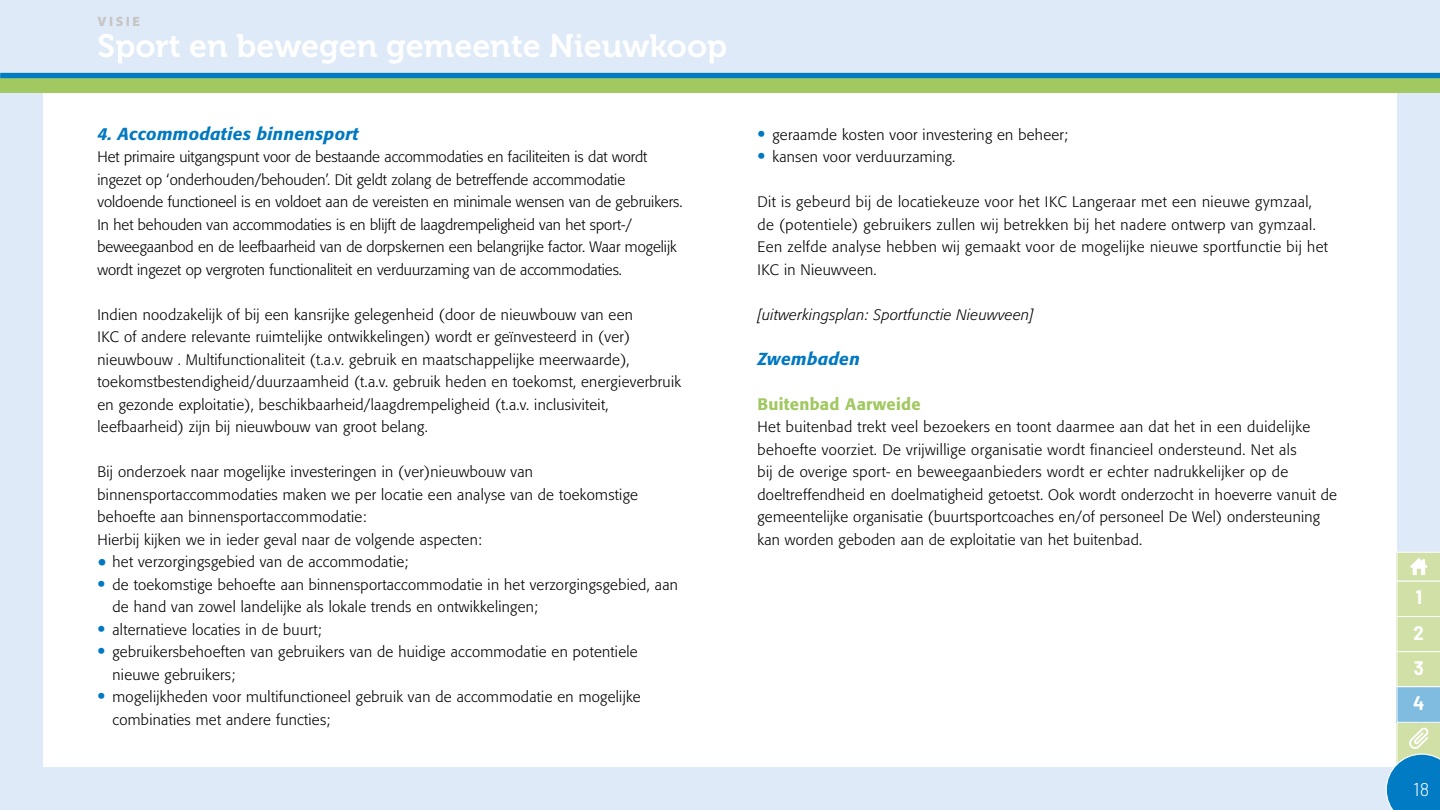
<style>
.page{position:relative;width:1440px;height:810px;background:#fff}
.page>*{position:absolute;margin:0;border:0;box-sizing:border-box;transform-origin:0 0}
.t1{font:32.25px "Museo 700";color:#fff}
.t2{font:700 19.05px "Barlow";color:#fff}
.t3{font:300 18.52px "Barlow";color:#fff}
.t4{font:italic 500 17.25px "Formata";letter-spacing:.02em;color:#0078c2}
.t5{font:500 16.5px "Formata";letter-spacing:.02em;color:#a1c861}
.t6{font:300 15px/22.5px "Formata";letter-spacing:.02em;color:#000}
.t7{font:300 15px/22.5px "Formata";color:#000}
.t8{font:italic 300 15px "Formata";letter-spacing:.02em;color:#000}
.t9{font:900 13.58px "Myriad Pro";letter-spacing:.18em;color:#c6c6c6}
.s1{font-size:27.75px;color:#0078c2}
.s2{font-weight:400;font-style:italic;font-size:23.25px;color:#0078c2}
</style>
<div class="page">
<div style="left:0;top:0;width:1440px;height:76px;background:#dfeaf8"></div>
<div style="left:0;top:767px;width:1426px;height:43px;background:#dfeaf8"></div>
<div style="left:0;top:93px;width:43px;height:693px;background:#dfeaf8"></div>
<div style="left:1397px;top:93px;width:43px;height:693px;background:#dfeaf8"></div>
<div style="left:0;top:76px;width:1440px;height:17px;background:#a1c861"></div>
<div style="left:0;top:73px;width:1440px;height:5px;background:#007bc4"></div>
<svg style="left:1386px;top:552px;width:54px;height:258px"></svg>
<p class="t9" style="left:98px;top:14px;width:44px">VISIE</p>
<h1 class="t1" style="left:98px;top:27px;width:631px">Sport en bewegen gemeente Nieuwkoop</h1>
<p class="t4" style="left:98px;top:123px;width:263px">4. Accommodaties binnensport</p>
<p class="t7" style="left:98px;top:146px;width:587px">Het primaire uitgangspunt voor de bestaande accommodaties en faciliteiten is dat wordt ingezet op ‘onderhouden/behouden’. Dit geldt zolang de betreffende accommodatie voldoende functioneel is en voldoet aan de vereisten en minimale wensen van de gebruikers.<br>In het behouden van accommodaties is en blijft de laagdrempeligheid van het sport-/ beweegaanbod en de leefbaarheid van de dorpskernen een belangrijke factor. Waar mogelijk wordt ingezet op vergroten functionaliteit en verduurzaming van de accommodaties.</p>
<p class="t6" style="left:98px;top:303px;width:585px">Indien noodzakelijk of bij een kansrijke gelegenheid (door de nieuwbouw van een<br>IKC of andere relevante ruimtelijke ontwikkelingen) wordt er geïnvesteerd in (ver) nieuwbouw . Multifunctionaliteit (t.a.v. gebruik en maatschappelijke meerwaarde), toekomstbestendigheid/duurzaamheid (t.a.v. gebruik heden en toekomst, energieverbruik en gezonde exploitatie), beschikbaarheid/laagdrempeligheid (t.a.v. inclusiviteit, leefbaarheid) zijn bij nieuwbouw van groot belang.</p>
<p class="t6" style="left:98px;top:461px;width:542px">Bij onderzoek naar mogelijke investeringen in (ver)nieuwbouw van binnensportaccommodaties maken we per locatie een analyse van de toekomstige behoefte aan binnensportaccommodatie:<br>Hierbij kijken we in ieder geval naar de volgende aspecten:</p>
<p class="t6" style="left:98px;top:551px;width:312px"><span class="s1">•</span> het verzorgingsgebied van de accommodatie;</p>
<p class="t6" style="left:113px;top:573px;width:567px;text-indent:-15px"><span class="s2">•</span> de toekomstige behoefte aan binnensportaccommodatie in het verzorgingsgebied, aan de hand van zowel landelijke als lokale trends en ontwikkelingen;</p>
<p class="t6" style="left:98px;top:618px;width:226px"><span class="s2">•</span> alternatieve locaties in de buurt;</p>
<p class="t6" style="left:113px;top:641px;width:527px;text-indent:-15px"><span class="s2">•</span> gebruikersbehoeften van gebruikers van de huidige accommodatie en potentiele nieuwe gebruikers;</p>
<p class="t6" style="left:113px;top:686px;width:530px;text-indent:-15px"><span class="s2">•</span> mogelijkheden voor multifunctioneel gebruik van de accommodatie en mogelijke combinaties met andere functies;</p>
<p class="t2" style="left:1413px;top:689px;width:13px">4</p>
<p class="t6" style="left:758px;top:123px;width:312px"><span class="s2">•</span> geraamde kosten voor investering en beheer;</p>
<p class="t6" style="left:758px;top:146px;width:199px"><span class="s2">•</span> kansen voor verduurzaming.</p>
<p class="t6" style="left:758px;top:191px;width:572px">Dit is gebeurd bij de locatiekeuze voor het IKC Langeraar met een nieuwe gymzaal, de (potentiele) gebruikers zullen wij betrekken bij het nadere ontwerp van gymzaal.<br>Een zelfde analyse hebben wij gemaakt voor de mogelijke nieuwe sportfunctie bij het IKC in Nieuwveen.</p>
<p class="t8" style="left:758px;top:305px;width:278px">[uitwerkingsplan: Sportfunctie Nieuwveen]</p>
<p class="t4" style="left:758px;top:348px;width:104px">Zwembaden</p>
<p class="t5" style="left:758px;top:394px;width:165px">Buitenbad Aarweide</p>
<p class="t6" style="left:758px;top:416px;width:581px">Het buitenbad trekt veel bezoekers en toont daarmee aan dat het in een duidelijke behoefte voorziet. De vrijwillige organisatie wordt financieel ondersteund. Net als<br>bij de overige sport- en beweegaanbieders wordt er echter nadrukkelijker op de doeltreffendheid en doelmatigheid getoetst. Ook wordt onderzocht in hoeverre vanuit de gemeentelijke organisatie (buurtsportcoaches en/of personeel De Wel) ondersteuning kan worden geboden aan de exploitatie van het buitenbad.</p>
<p class="t2" style="left:1416px;top:583px;width:8px">1</p>
<p class="t2" style="left:1414px;top:619px;width:12px">2</p>
<p class="t2" style="left:1414px;top:654px;width:12px">3</p>
<p class="t3" style="left:1413px;top:776px;width:18px">18</p>
</div>
